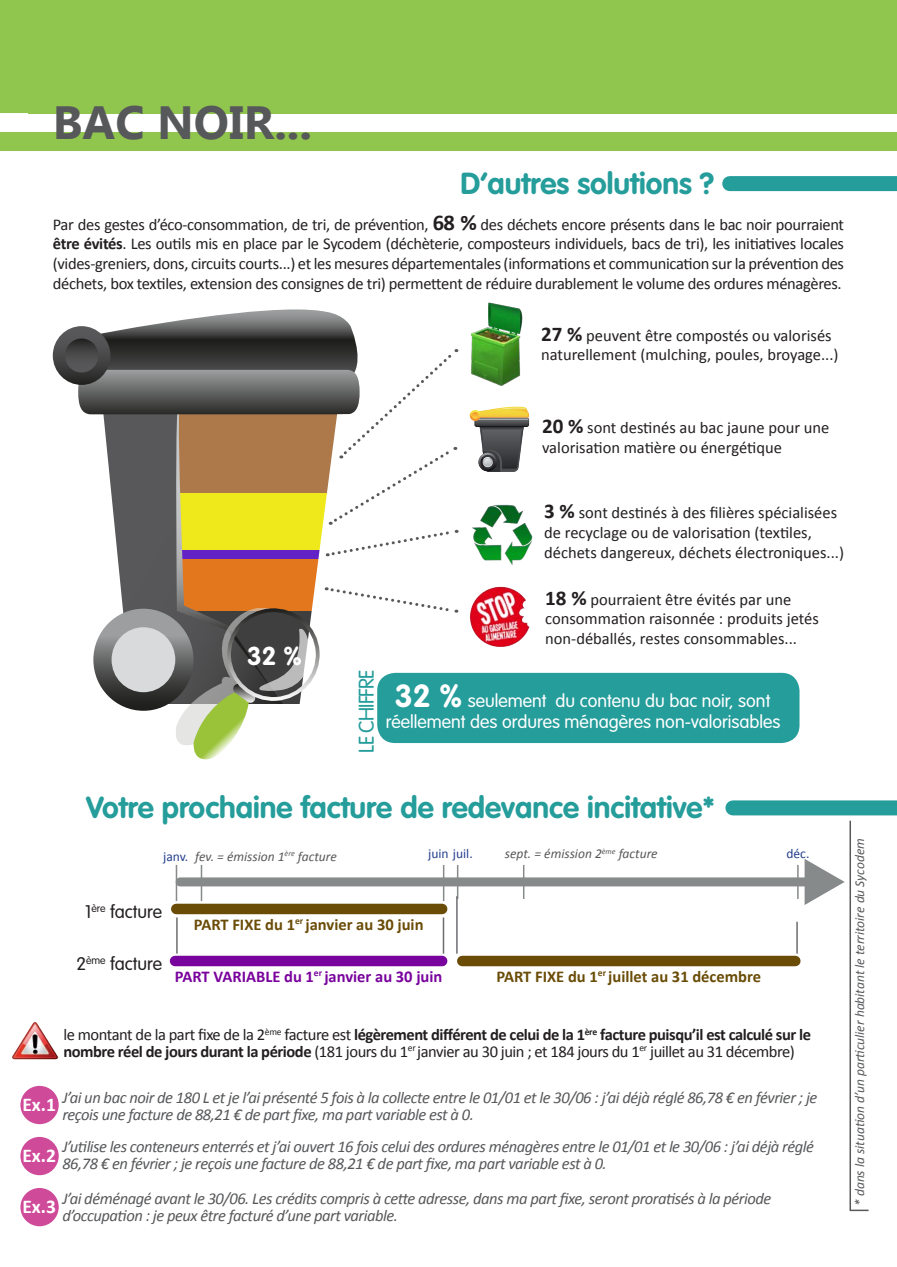
<style>
.page{position:relative;width:897px;height:1267px;background:#fff}
.page>*{position:absolute;margin:0;border:0;box-sizing:border-box;transform-origin:0 0}
.t1{font:700 46.5px "Gadugi";color:#57585a}
.t2{font:700 30px "VAG Rounded";color:#259d9b}
.t3{font:700 25.5px "VAG Rounded";color:#fff}
.t4{font:300 21px "VAG Rounded";letter-spacing:-.04em;color:#259d9b}
.t5{font:700 19.5px "Calibri";color:#fff}
.t6{font:300 18px/21.6px "VAG Rounded";color:#fff;text-align:center}
.t7{font:300 18px "VAG Rounded";color:#231f20}
.t8{font:16.5px/19.8px "Calibri";color:#231f20}
.t9{font:italic 16.5px/16.5px "Calibri";letter-spacing:-.03em;color:#57585a}
.t10{font:16.5px/16.5px "Calibri";letter-spacing:-.03em;color:#231f20}
.t11{font:700 16.5px "Calibri";color:#6a4c07}
.t12{font:700 16.5px "Calibri";color:#79039d}
.t13{font:italic 13.5px "Calibri";color:#57585a}
.t14{font:13.5px "Calibri";color:#253f8e}
.s1{font-weight:700;font-size:22.5px}
.s2{font-weight:700}
.s3{font-weight:700;font-size:21px}
.s4{font-weight:700;font-size:31.5px}
</style>
<div class="page">
<div style="left:176px;top:878px;width:641px;height:7px;background:#878a8a;border-radius:4px"></div>
<div style="left:176px;top:877px;width:642px;height:9px;border:2px solid #878a8a;border-radius:4px"></div>
<svg style="left:803px;top:859px;width:42px;height:46px"></svg>
<hr style="left:176px;top:864px;width:1px;height:37px;background:#878a8a">
<hr style="left:201px;top:864px;width:1px;height:37px;background:#878a8a">
<hr style="left:443px;top:864px;width:1px;height:37px;background:#878a8a">
<hr style="left:457px;top:864px;width:1px;height:34px;background:#878a8a">
<hr style="left:523px;top:864px;width:1px;height:34px;background:#878a8a">
<hr style="left:797px;top:864px;width:1px;height:34px;background:#878a8a">
<div style="left:176px;top:903px;width:266px;height:11px;background:#6a4c07"></div>
<div style="left:175px;top:955px;width:267px;height:11px;background:#79039d"></div>
<div style="left:462px;top:955px;width:333px;height:11px;background:#6a4c07"></div>
<hr style="left:176px;top:917px;width:2px;height:36px;background:#6c6d70">
<hr style="left:442px;top:917px;width:2px;height:36px;background:#6c6d70">
<hr style="left:456px;top:896px;width:1px;height:57px;background:#6c6d70">
<hr style="left:796px;top:921px;width:1px;height:32px;background:#6c6d70">
<img style="left:12px;top:1022px;width:46px;height:37px">
<div style="left:20px;top:1085px;width:39px;height:39px;background:#d04a9a;border-radius:50%"></div>
<div style="left:20px;top:1136px;width:39px;height:39px;background:#d04a9a;border-radius:50%"></div>
<div style="left:20px;top:1187px;width:39px;height:39px;background:#d04a9a;border-radius:50%"></div>
<div style="left:2px;top:0;width:894px;height:151px;background:#90c64e"></div>
<div style="left:0;top:114px;width:896px;height:17px;background:#fff"></div>
<hr style="left:0;top:0;width:2px;height:151px;background:#90c64e">
<div style="left:0;top:114px;width:27px;height:18px;background:#fff"></div>
<div style="left:377px;top:672px;width:422px;height:71px;background:#259d9b;border-radius:18px"></div>
<div style="left:729px;top:176px;width:167px;height:15px;background:#259d9b"></div>
<img style="left:471px;top:302px;width:52px;height:84px">
<svg style="left:469px;top:406px;width:60px;height:66px"></svg>
<img style="left:470px;top:586px;width:60px;height:61px">
<img style="left:472px;top:504px;width:61px;height:61px">
<div style="left:732px;top:800px;width:164px;height:15px;background:#259d9b"></div>
<svg style="left:53px;top:309px;width:405px;height:451px"></svg>
<svg style="left:850px;top:1209px;width:18px;height:1px"></svg>
<hr style="left:849px;top:820px;width:1px;height:390px;background:#57585a">
<p class="t1" style="left:53px;top:94px;width:261px">BAC NOIR...</p>
<p class="t2" style="left:460px;top:166px;width:255px">D’autres solutions ?</p>
<p class="t8" style="left:53px;top:214px;width:792px;text-align:justify">Par des gestes d’éco-consommation, de tri, de prévention, <span class="s1">68 %</span> des déchets encore présents dans le bac noir pourraient <span class="s2">être évités</span>. Les outils mis en place par le Sycodem (déchèterie, composteurs individuels, bacs de tri), les initiatives locales (vides-greniers, dons, circuits courts...) et les mesures départementales (informations et communication sur la prévention des déchets, box textiles, extension des consignes de tri) permettent de réduire durablement le volume des ordures ménagères.</p>
<p class="t8" style="left:541px;top:325px;width:299px"><span class="s3">27 %</span> peuvent être compostés ou valorisés naturellement (mulching, poules, broyage...)</p>
<p class="t8" style="left:542px;top:418px;width:289px"><span class="s3">20 %</span> sont destinés au bac jaune pour une valorisation matière ou énergétique</p>
<p class="t3" style="left:247px;top:640px;width:56px">32 %</p>
<p class="t4" style="left:354px;top:752px;width:85px;rotate:-90deg">LE CHIFFRE</p>
<p class="t8" style="left:544px;top:503px;width:301px"><span class="s3">3 %</span> sont destinés à des filières spécialisées de recyclage ou de valorisation (textiles, déchets dangereux, déchets électroniques...)</p>
<p class="t8" style="left:545px;top:589px;width:275px"><span class="s3">18 %</span> pourraient être évités par une consommation raisonnée : produits jetés non-déballés, restes consommables...</p>
<p class="t6" style="left:385px;top:689px;width:396px"><span class="s4">32 %</span> seulement du contenu du bac noir, sont réellement des ordures ménagères non-valorisables</p>
<p class="t2" style="left:86px;top:789px;width:629px">Votre prochaine facture de redevance incitative*</p>
<p class="t14" style="left:163px;top:847px;width:26px">janv.</p>
<p class="t13" style="left:195px;top:846px;width:143px">fev. = émission 1<sup>ère</sup> facture</p>
<p class="t14" style="left:428px;top:845px;width:46px">juin juil.</p>
<p class="t13" style="left:505px;top:844px;width:154px">sept. = émission 2<sup>ème</sup> facture</p>
<p class="t14" style="left:786px;top:845px;width:24px">déc.</p>
<p class="t7" style="left:85px;top:901px;width:79px">1<sup>ère</sup> facture</p>
<p class="t7" style="left:76px;top:953px;width:87px">2<sup>ème</sup> facture</p>
<p class="t11" style="left:194px;top:913px;width:231px">PART FIXE du 1<sup>er</sup> janvier au 30 juin</p>
<p class="t12" style="left:175px;top:965px;width:269px">PART VARIABLE du 1<sup>er</sup> janvier au 30 juin</p>
<p class="t11" style="left:496px;top:965px;width:266px">PART FIXE du 1<sup>er</sup> juillet au 31 décembre</p>
<p class="t10" style="left:63px;top:1026px;width:749px">le montant de la part fixe de la 2<sup>ème</sup> facture est <span class="s2">légèrement différent de celui de la 1</span><sup>ère</sup> <span class="s2">facture puisqu’il est calculé sur le nombre réel de jours durant la période</span> (181 jours du 1<sup>er</sup> janvier au 30 juin ; et 184 jours du 1<sup>er</sup> juillet au 31 décembre)</p>
<p class="t9" style="left:62px;top:1088px;width:756px">J’ai un bac noir de 180 L et je l’ai présenté 5 fois à la collecte entre le 01/01 et le 30/06 : j’ai déjà réglé 86,78 € en février ; je reçois une facture de 88,21 € de part fixe, ma part variable est à 0.</p>
<p class="t5" style="left:22px;top:1091px;width:35px">Ex.1</p>
<p class="t5" style="left:22px;top:1142px;width:35px">Ex.2</p>
<p class="t5" style="left:22px;top:1194px;width:35px">Ex.3</p>
<p class="t9" style="left:62px;top:1137px;width:753px">J’utilise les conteneurs enterrés et j’ai ouvert 16 fois celui des ordures ménagères entre le 01/01 et le 30/06 : j’ai déjà réglé<br>86,78 € en février ; je reçois une facture de 88,21 € de part fixe, ma part variable est à 0.</p>
<p class="t9" style="left:62px;top:1189px;width:710px">J’ai déménagé avant le 30/06. Les crédits compris à cette adresse, dans ma part fixe, seront proratisés à la période d’occupation : je peux être facturé d’une part variable.</p>
<p class="t13" style="left:850px;top:1205px;width:369px;rotate:-90deg">* dans la situation d’un particulier habitant le territoire du Sycodem</p>
</div>
